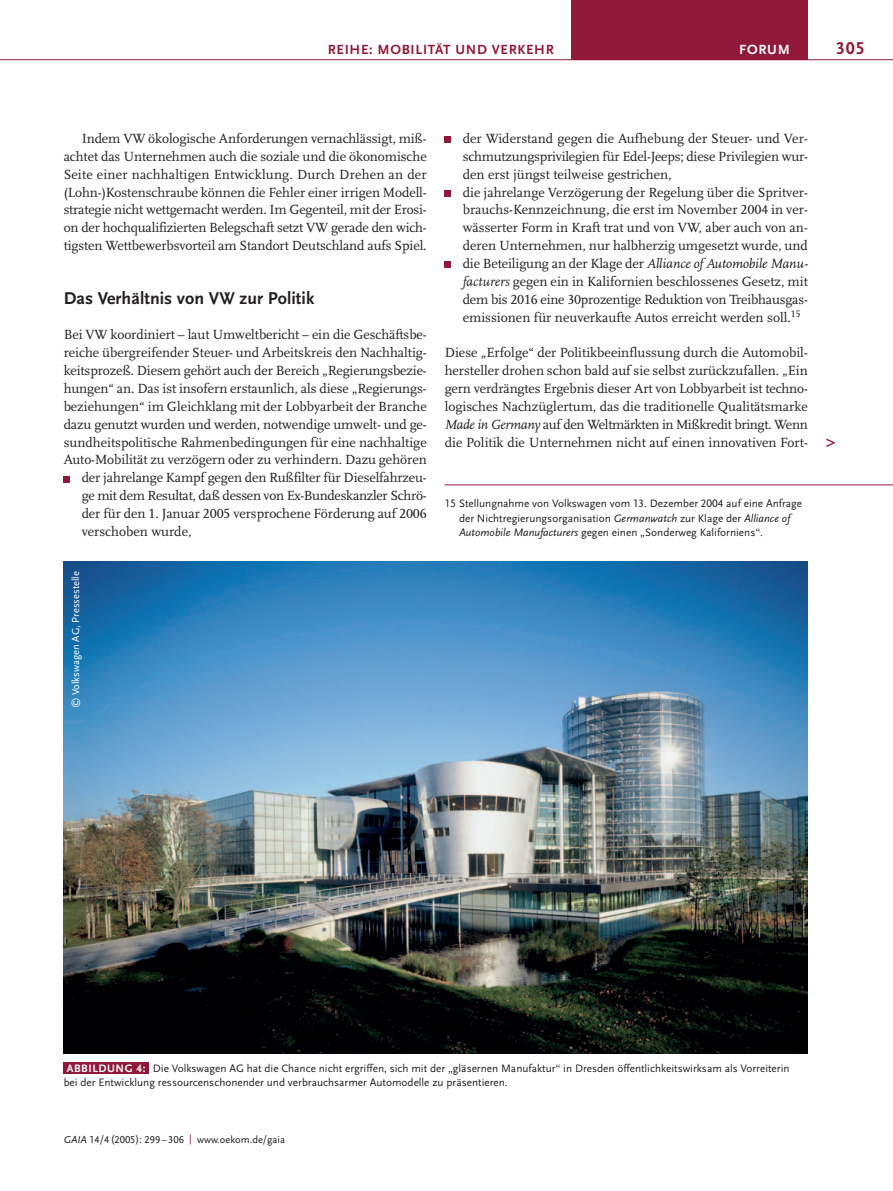
<style>
.page{position:relative;width:893px;height:1191px;background:#fff}
.page>*{position:absolute;margin:0;border:0;box-sizing:border-box;transform-origin:0 0}
.t1{font:700 17.85px "Scala Sans LF";letter-spacing:.005em;color:#231f20}
.t2{font:700 17.85px "Scala Sans LF";color:#901939}
.t3{font:13.8px/17.9px "Scala LF";letter-spacing:-.005em;color:#231f20;text-align:justify}
.t4{font:700 13.8px "Scala Sans LF";letter-spacing:.05em;color:#901939}
.t5{font:700 13.8px "Scala Sans LF";letter-spacing:.05em;color:#fff}
.t6{font:11.25px/14.2px "Scala Sans LF";color:#231f20}
.t7{font:700 11.25px "Scala Sans LF";letter-spacing:.05em;color:#fff}
.t8{font:10.5px "Scala Sans LF";color:#231f20}
.t9{font:10.5px "Scala Sans LF";color:#fff}
.s1{font-style:italic}
.s2{color:#901939}
</style>
<div class="page">
<img style="left:0;top:0;width:893px;height:1074px">
<p class="t4" style="left:328px;top:44px;width:227px">REIHE: MOBILITÄT UND VERKEHR</p>
<p class="t5" style="left:739px;top:44px;width:52px">FORUM</p>
<p class="t2" style="left:836px;top:41px;width:30px">305</p>
<p class="t3" style="left:64px;top:131px;width:365px;text-indent:18px">Indem VW ökologische Anforderungen vernachlässigt, miß&shy;achtet das Unternehmen auch die soziale und die ökonomische Seite einer nachhaltigen Entwicklung. Durch Drehen an der (Lohn-)Kostenschraube können die Fehler einer irrigen Modell&shy;strategie nicht wettgemacht werden. Im Gegenteil, mit der Erosi&shy;on der hochqualifizierten Belegschaft setzt VW gerade den wich&shy;tigsten Wettbewerbsvorteil am Standort Deutschland aufs Spiel.</p>
<p class="t1" style="left:64px;top:291px;width:252px">Das Verhältnis von VW zur Politik</p>
<p class="t3" style="left:64px;top:327px;width:365px">Bei VW koordiniert – laut Umweltbericht – ein die Geschäftsbe-</p>
<p class="t3" style="left:64px;top:345px;width:365px">reiche übergreifender Steuer- und Arbeitskreis den Nachhaltig-</p>
<p class="t3" style="left:64px;top:363px;width:365px">keitsprozeß. Diesem gehört auch der Bereich „Regierungsbezie-</p>
<p class="t3" style="left:64px;top:380px;width:365px">hungen“ an. Das ist insofern erstaunlich, als diese „Regierungs-</p>
<p class="t3" style="left:64px;top:398px;width:365px">beziehungen“ im Gleichklang mit der Lobbyarbeit der Branche</p>
<p class="t3" style="left:64px;top:416px;width:365px">dazu genutzt wurden und werden, notwendige umwelt- und ge-</p>
<p class="t3" style="left:64px;top:434px;width:365px">sundheitspolitische Rahmenbedingungen für eine nachhaltige</p>
<p class="t3" style="left:64px;top:452px;width:365px">Auto-Mobilität zu verzögern oder zu verhindern. Dazu gehören</p>
<p class="t3" style="left:82px;top:470px;width:347px">der jahrelange Kampf gegen den Rußfilter für Dieselfahrzeu-</p>
<p class="t3" style="left:82px;top:488px;width:346px">ge mit dem Resultat, daß dessen von Ex-Bundeskanzler Schrö-</p>
<p class="t3" style="left:82px;top:505px;width:347px">der für den 1. Januar 2005 versprochene Förderung auf 2006</p>
<p class="t3" style="left:82px;top:523px;width:111px">verschoben wurde,</p>
<p class="t9" style="left:71px;top:708px;width:139px;rotate:-90deg">© Volkswagen AG, Pressestelle</p>
<p class="t3" style="left:463px;top:131px;width:347px;text-align:left">der Widerstand gegen die Aufhebung der Steuer- und Ver&shy;schmutzungsprivilegien für Edel-Jeeps; diese Privilegien wur&shy;den erst jüngst teilweise gestrichen,<br>die jahrelange Verzögerung der Regelung über die Spritver&shy;brauchs-Kennzeichnung, die erst im November 2004 in ver&shy;wässerter Form in Kraft trat und von VW, aber auch von an&shy;deren Unternehmen, nur halbherzig umgesetzt wurde, und die Beteiligung an der Klage der <span class="s1">Alliance of Automobile Manu&shy;facturers</span> gegen ein in Kalifornien beschlossenes Gesetz, mit dem bis 2016 eine 30prozentige Reduktion von Treibhausgas&shy;emissionen für neuverkaufte Autos erreicht werden soll.<sup>15</sup></p>
<p class="t3" style="left:445px;top:345px;width:365px">Diese „Erfolge“ der Politikbeeinflussung durch die Automobil&shy;hersteller drohen schon bald auf sie selbst zurückzufallen. „Ein gern verdrängtes Ergebnis dieser Art von Lobbyarbeit ist techno&shy;logisches Nachzüglertum, das die traditionelle Qualitätsmarke <span class="s1">Made in Germany</span> auf den Weltmärkten in Mißkredit bringt. Wenn die Politik die Unternehmen nicht auf einen innovativen Fort-</p>
<p class="t6" style="left:459px;top:497px;width:345px;text-indent:-14px">15 Stellungnahme von Volkswagen vom 13. Dezember 2004 auf eine Anfrage der Nichtregierungsorganisation <span class="s1">Germanwatch</span> zur Klage der <span class="s1">Alliance of<br>Automobile Manufacturers</span> gegen einen „Sonderweg Kaliforniens“.</p>
<p class="t2" style="left:826px;top:434px;width:11px">&gt;</p>
<p class="t6" style="left:64px;top:1061px;width:727px;text-indent:89px">Die Volkswagen AG hat die Chance nicht ergriffen, sich mit der „gläsernen Manufaktur“ in Dresden öffentlichkeitswirksam als Vorreiterin bei der Entwicklung ressourcenschonender und verbrauchsarmer Automodelle zu präsentieren.</p>
<p class="t7" style="left:67px;top:1063px;width:80px">ABBILDUNG 4:</p>
<p class="t8" style="left:64px;top:1135px;width:223px"><span class="s1">GAIA</span> 14/4(2005): 299 – 306 <span class="s2">|</span> www.oekom.de/gaia</p>
</div>
